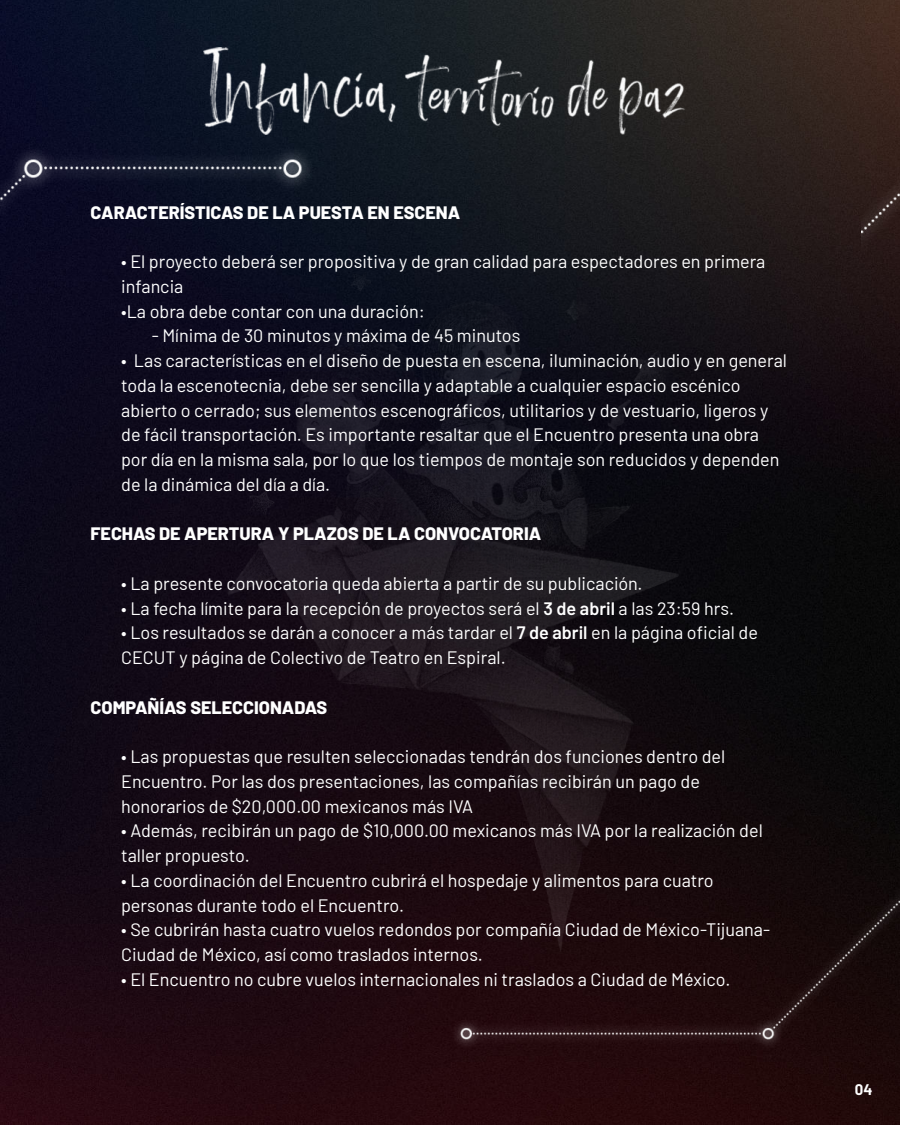
<style>
.page{position:relative;width:900px;height:1125px;background:#fff}
.page>*{position:absolute;margin:0;border:0;box-sizing:border-box;transform-origin:0 0}
.t1{font:18px/24.8px "Barlow";color:#fff}
.t2{font:800 18px "Barlow";color:#fff}
.t3{font:700 15px "Barlow";color:#fff}
.s1{font-weight:600}
</style>
<div class="page">
<img style="left:0;top:0;width:900px;height:1125px">
<img style="left:176px;top:181px;width:548px;height:805px">
<img style="left:203px;top:47px;width:481px;height:87px">
<img style="left:0;top:147px;width:314px;height:187px">
<img style="left:452px;top:815px;width:448px;height:233px">
<img style="left:861px;top:139px;width:39px;height:188px">
<p class="t2" style="left:91px;top:205px;width:371px">CARACTERÍSTICAS DE LA PUESTA EN ESCENA</p>
<p class="t1" style="left:121px;top:250px;width:646px">ï El proyecto deberá ser propositiva y de gran calidad para espectadores en primera infancia<br>ïLa obra debe contar con una duración:</p>
<p class="t1" style="left:121px;top:325px;width:667px;text-indent:30px">- Mínima de 30 minutos y máxima de 45 minutos<br>ï Las características en el diseño de puesta en escena, iluminación, audio y en general toda la escenotecnia, debe ser sencilla y adaptable a cualquier espacio escénico abierto o cerrado; sus elementos escenográficos, utilitarios y de vestuario, ligeros y de fácil transportación. Es importante resaltar que el Encuentro presenta una obra por día en la misma sala, por lo que los tiempos de montaje son reducidos y dependen de la dinámica del día a día.</p>
<p class="t2" style="left:91px;top:527px;width:452px">FECHAS DE APERTURA Y PLAZOS DE LA CONVOCATORIA</p>
<p class="t1" style="left:121px;top:572px;width:638px">ï La presente convocatoria queda abierta a partir de su publicación.<br>ï La fecha límite para la recepción de proyectos será el <span class="s1">3 de abril</span> a las 23:59 hrs.<br>ï Los resultados se darán a conocer a más tardar el <span class="s1">7 de abril</span> en la página oficial de CECUT y página de Colectivo de Teatro en Espiral.</p>
<p class="t2" style="left:91px;top:700px;width:238px">COMPAÑÍAS SELECCIONADAS</p>
<p class="t1" style="left:121px;top:745px;width:643px">ï Las propuestas que resulten seleccionadas tendrán dos funciones dentro del Encuentro. Por las dos presentaciones, las compañías recibirán un pago de honorarios de $20,000.00 mexicanos más IVA<br>ï Además, recibirán un pago de $10,000.00 mexicanos más IVA por la realización del taller propuesto.<br>ï La coordinación del Encuentro cubrirá el hospedaje y alimentos para cuatro personas durante todo el Encuentro.</p>
<p class="t1" style="left:121px;top:916px;width:651px">• Se cubrirán hasta cuatro vuelos redondos por compañía Ciudad de México-Tijuana-<br>Ciudad de México, así como traslados internos.<br>ï El Encuentro no cubre vuelos internacionales ni traslados a Ciudad de México.</p>
<p class="t3" style="left:855px;top:1081px;width:19px">04</p>
</div>
